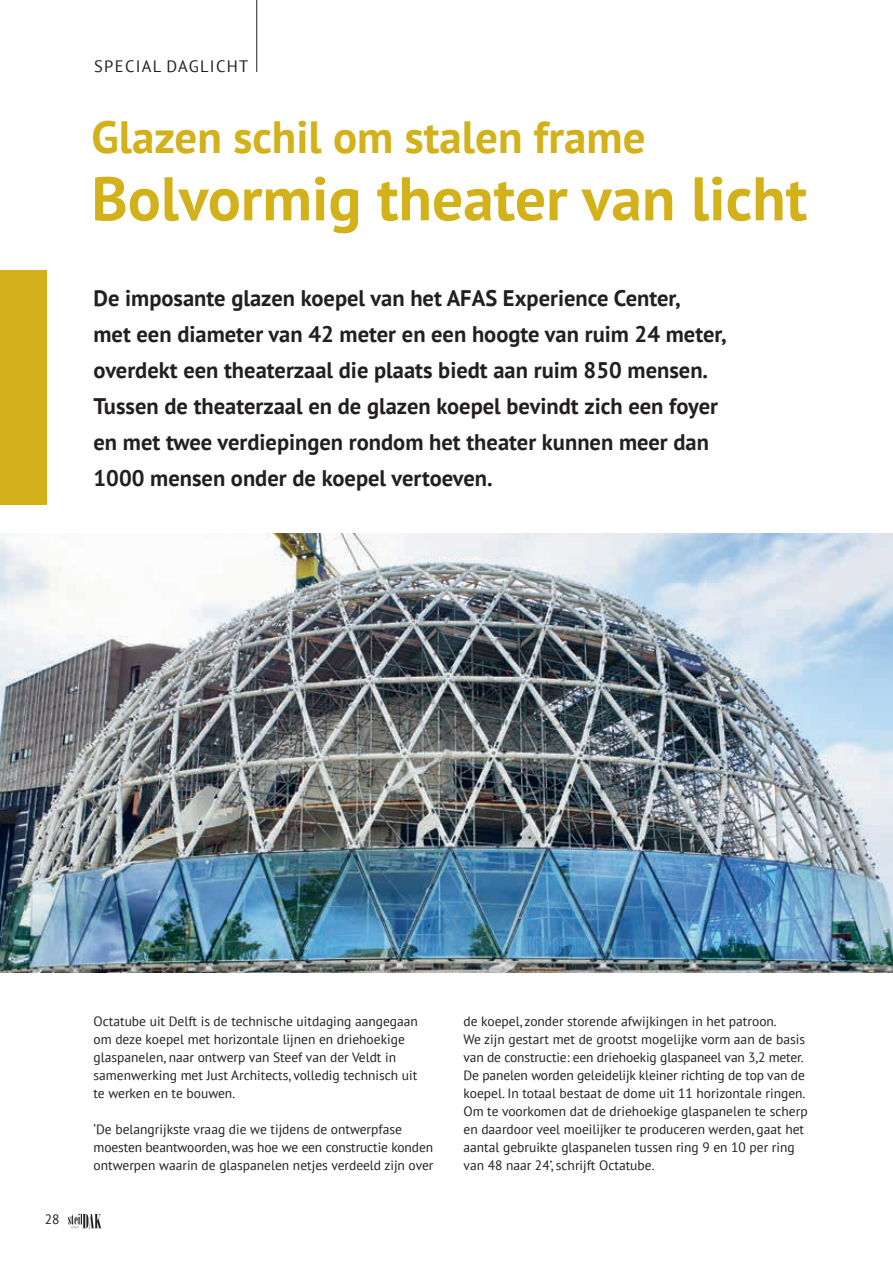
<style>
.page{position:relative;width:893px;height:1263px;background:#fff}
.page>*{position:absolute;margin:0;border:0;box-sizing:border-box;transform-origin:0 0}
.t1{font:700 61.5px "PT Sans";color:#d2b11a}
.t2{font:700 45px "PT Sans";color:#d2b11a}
.t3{font:700 22.5px/36px "PT Sans";color:#231f20}
.t4{font:16.5px "PT Sans";letter-spacing:.08em;color:#231f20}
.t5{font:13.5px/18px "PT Sans";color:#231f20}
</style>
<div class="page">
<svg style="left:68px;top:1214px;width:33px;height:14px"></svg>
<hr style="left:256px;top:0;width:1px;height:72px;background:#231f20">
<div style="left:0;top:270px;width:47px;height:234px;background:#d2b11a"></div>
<img style="left:0;top:533px;width:893px;height:439px">
<p class="t4" style="left:94px;top:56px;width:156px">SPECIAL DAGLICHT</p>
<h2 class="t2" style="left:91px;top:107px;width:556px">Glazen schil om stalen frame</h2>
<h1 class="t1" style="left:91px;top:158px;width:717px">Bolvormig theater van licht</h1>
<p class="t3" style="left:94px;top:280px;width:634px">De imposante glazen koepel van het AFAS Experience Center,<br>met een diameter van 42 meter en een hoogte van ruim 24 meter, overdekt een theaterzaal die plaats biedt aan ruim 850 mensen.<br>Tussen de theaterzaal en de glazen koepel bevindt zich een foyer en met twee verdiepingen rondom het theater kunnen meer dan 1000 mensen onder de koepel vertoeven.</p>
<p class="t5" style="left:45px;top:1210px;width:16px">28</p>
<p class="t5" style="left:94px;top:1012px;width:326px">Octatube uit Delft is de technische uitdaging aangegaan om deze koepel met horizontale lijnen en driehoekige glaspanelen, naar ontwerp van Steef van der Veldt in samenwerking met Just Architects, volledig technisch uit te werken en te bouwen.</p>
<p class="t5" style="left:94px;top:1120px;width:341px">‘De belangrijkste vraag die we tijdens de ontwerpfase moesten beantwoorden, was hoe we een constructie konden ontwerpen waarin de glaspanelen netjes verdeeld zijn over</p>
<p class="t5" style="left:463px;top:1012px;width:346px">de koepel, zonder storende afwijkingen in het patroon.<br>We zijn gestart met de grootst mogelijke vorm aan de basis van de constructie: een driehoekig glaspaneel van 3,2 meter.<br>De panelen worden geleidelijk kleiner richting de top van de koepel. In totaal bestaat de dome uit 11 horizontale ringen.<br>Om te voorkomen dat de driehoekige glaspanelen te scherp en daardoor veel moeilijker te produceren werden, gaat het aantal gebruikte glaspanelen tussen ring 9 en 10 per ring van 48 naar 24’, schrijft Octatube.</p>
</div>
